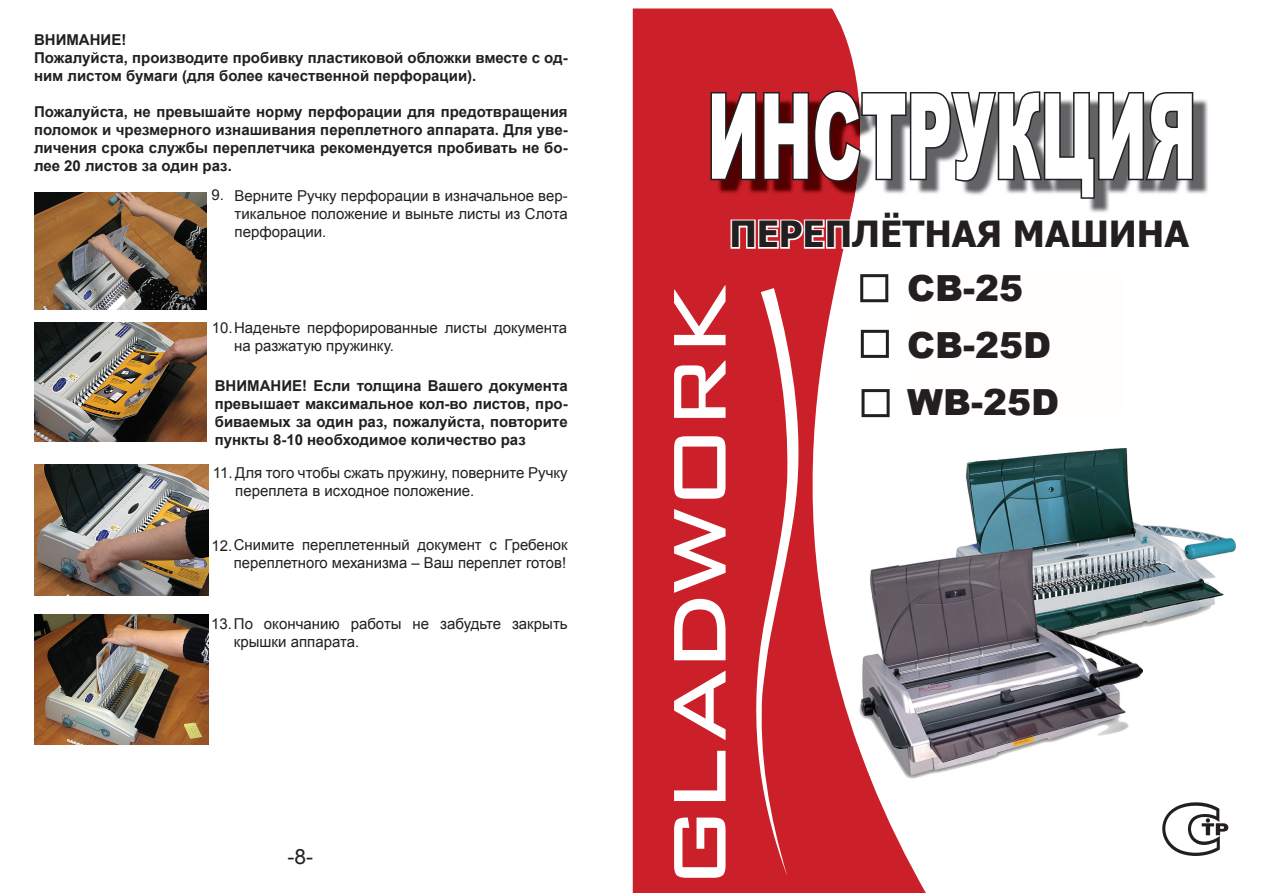
<style>
.page{position:relative;width:1263px;height:893px;background:#fff}
.page>*{position:absolute;margin:0;border:0;box-sizing:border-box;transform-origin:0 0}
.t1{font:900 119.1px "Arial";color:#fff;scale:.53 1}
.t2{font:700 36px "Tahoma";color:#231f20}
.t3{font:900 36px/57px "Arial";color:#231f20}
.t4{font:21px "Arial";color:#231f20}
.t5{font:700 15px/18px "Arial";color:#231f20;text-align:justify}
.t6{font:15px/18px "Arial";color:#231f20}
</style>
<div class="page">
<svg style="left:633px;top:9px;width:293px;height:884px;fill:#cb2029"></svg>
<svg style="left:674px;top:817px;width:51px;height:61px"></svg>
<svg style="left:748px;top:288px;width:58px;height:588px;background:#d23f47"></svg>
<svg style="left:674px;top:751px;width:51px;height:50px"></svg>
<svg style="left:674px;top:671px;width:51px;height:69px"></svg>
<svg style="left:674px;top:599px;width:51px;height:61px"></svg>
<svg style="left:674px;top:509px;width:51px;height:84px"></svg>
<svg style="left:674px;top:436px;width:51px;height:63px"></svg>
<svg style="left:674px;top:360px;width:51px;height:58px"></svg>
<svg style="left:674px;top:285px;width:51px;height:60px"></svg>
<img style="left:1195px;top:99px;width:13px;height:95px">
<svg style="left:709px;top:89px;width:486px;height:162px"></svg>
<div style="left:907px;top:275px;width:217px;height:140px;background:#fffefd"></div>
<svg style="left:860px;top:274px;width:28px;height:28px"></svg>
<svg style="left:861px;top:330px;width:28px;height:28px"></svg>
<svg style="left:1162px;top:802px;width:66px;height:54px"></svg>
<svg style="left:861px;top:389px;width:29px;height:28px"></svg>
<img style="left:857px;top:442px;width:379px;height:340px">
<img style="left:857px;top:742px;width:15px;height:40px">
<img style="left:34px;top:192px;width:172px;height:117px">
<img style="left:34px;top:322px;width:173px;height:119px">
<img style="left:34px;top:465px;width:174px;height:130px">
<img style="left:34px;top:614px;width:174px;height:131px">
<p class="t5" style="left:34px;top:31px;width:535px;text-align:left">ВНИМАНИЕ!<br>Пожалуйста, производите пробивку пластиковой обложки вместе с од&shy;ним листом бумаги (для более качественной перфорации).</p>
<p class="t5" style="left:34px;top:103px;width:535px">Пожалуйста, не превышайте норму перфорации для предотвращения поломок и чрезмерного изнашивания переплетного аппарата. Для уве&shy;личения срока службы переплетчика рекомендуется пробивать не бо&shy;лее 20 листов за один раз.</p>
<p class="t6" style="left:235px;top:187px;width:335px;text-align:justify">Верните Ручку перфорации в изначальное вер&shy;тикальное положение и выньте листы из Слота перфорации.</p>
<p class="t6" style="left:212px;top:186px;width:14px">9.</p>
<p class="t6" style="left:234px;top:319px;width:335px;text-indent:-22px">10.Наденьте перфорированные листы документа на разжатую пружинку.</p>
<p class="t5" style="left:215px;top:377px;width:354px">ВНИМАНИЕ! Если толщина Вашего документа превышает максимальное кол-во листов, про&shy;биваемых за один раз, пожалуйста, повторите пункты 8-10 необходимое количество раз</p>
<p class="t6" style="left:235px;top:463px;width:334px;text-indent:-22px">11. Для того чтобы сжать пружину, поверните Ручку переплета в исходное положение.</p>
<p class="t6" style="left:212px;top:536px;width:358px;text-align:right">12.Снимите переплетенный документ с Гребенок переплетного механизма – Ваш переплет готов!</p>
<p class="t6" style="left:234px;top:615px;width:335px;text-indent:-23px">13.По окончанию работы не забудьте закрыть крышки аппарата.</p>
<h3 class="t4" style="left:287px;top:842px;width:27px">-8-</h3>
<h1 class="t1" style="left:707px;top:50px;width:924px">ИНСТРУКЦИЯ</h1>
<h2 class="t2" style="left:729px;top:209px;width:461px">ПЕРЕПЛЁТНАЯ МАШИНА</h2>
<h2 class="t3" style="left:907px;top:259px;width:154px">CB-25<br>CB-25D<br>WB-25D</h2>
</div>
